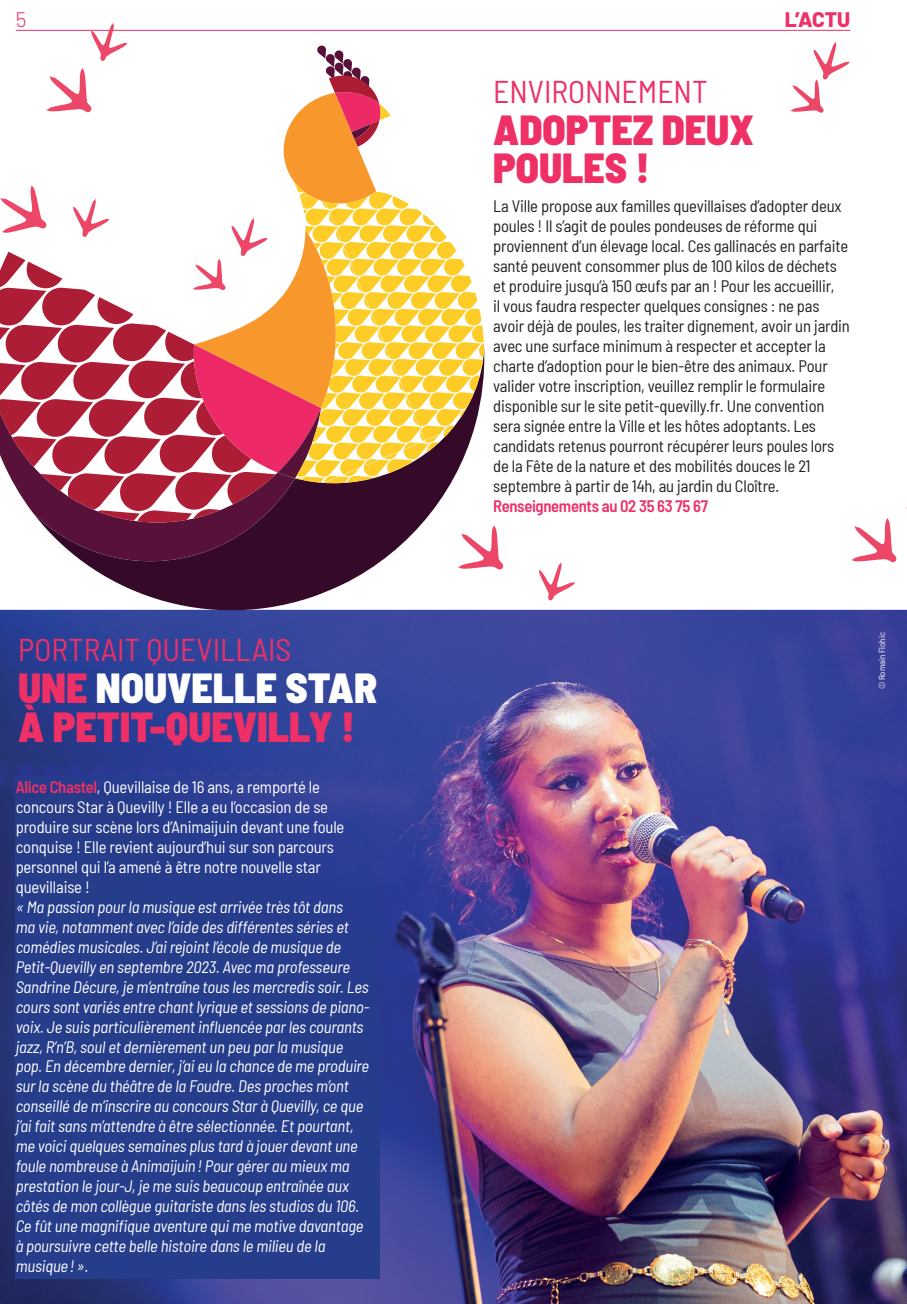
<style>
.page{position:relative;width:907px;height:1304px;background:#fff}
.page>*{position:absolute;margin:0;border:0;box-sizing:border-box;transform-origin:0 0}
.t1{font:900 semi-condensed 42px/38.5px "Barlow";color:#ee3067}
.t2{font:semi-condensed 31.5px "Barlow";color:#ee3067}
.t3{font:800 21px "Barlow";color:#ee3067}
.t4{font:300 21px "Barlow";color:#ee3067}
.t5{font:italic semi-condensed 16.62px/19.9px "Barlow";letter-spacing:-.01em;color:#fff}
.t6{font:semi-condensed 16.62px/19.9px "Barlow";letter-spacing:-.01em;color:#231f20}
.t7{font:semi-condensed 16.62px/19.9px "Barlow";letter-spacing:-.01em;color:#fff}
.t8{font:600 semi-condensed 16.62px "Barlow";letter-spacing:-.02em;color:#ee3067}
.t9{font:semi-condensed 8.75px "Barlow";color:#fff}
.s1{color:#fff}
.s2{font-weight:600;color:#ee3067}
.s3{font-style:normal}
</style>
<div class="page">
<hr style="left:16px;top:30px;width:834px;height:1px;background:#ee3067">
<img style="left:0;top:610px;width:907px;height:694px">
<div style="left:16px;top:776px;width:363px;height:502px;background:#263d8c"></div>
<svg style="left:34px;top:347px;width:451px;height:288px"></svg>
<svg style="left:34px;top:478px;width:261px;height:85px;background:#5b2847"></svg>
<svg style="left:0;top:252px;width:278px;height:278px;fill:#ad1d39"></svg>
<svg style="left:283px;top:45px;width:108px;height:135px"></svg>
<svg style="left:293px;top:180px;width:191px;height:305px;fill:#fecc29"></svg>
<svg style="left:0;top:186px;width:47px;height:47px"></svg>
<svg style="left:46px;top:68px;width:45px;height:45px"></svg>
<svg style="left:851px;top:518px;width:45px;height:45px"></svg>
<svg style="left:457px;top:525px;width:46px;height:45px"></svg>
<svg style="left:790px;top:42px;width:60px;height:71px"></svg>
<svg style="left:91px;top:23px;width:37px;height:38px"></svg>
<svg style="left:192px;top:218px;width:150px;height:260px"></svg>
<svg style="left:73px;top:199px;width:37px;height:38px"></svg>
<svg style="left:539px;top:562px;width:36px;height:39px"></svg>
<p class="t4" style="left:16px;top:4px;width:12px">5</p>
<p class="t3" style="left:785px;top:4px;width:67px">L’ACTU</p>
<h2 class="t2" style="left:493px;top:69px;width:216px">ENVIRONNEMENT</h2>
<h1 class="t1" style="left:493px;top:108px;width:262px">ADOPTEZ DEUX<br>POULES !</h1>
<p class="t6" style="left:493px;top:195px;width:358px">La Ville propose aux familles quevillaises d’adopter deux poules ! Il s’agit de poules pondeuses de réforme qui proviennent d’un élevage local. Ces gallinacés en parfaite santé peuvent consommer plus de 100 kilos de déchets et produire jusqu’à 150 œufs par an ! Pour les accueillir,<br>il vous faudra respecter quelques consignes : ne pas avoir déjà de poules, les traiter dignement, avoir un jardin avec une surface minimum à respecter et accepter la charte d’adoption pour le bien-être des animaux. Pour valider votre inscription, veuillez remplir le formulaire disponible sur le site petit-quevilly.fr. Une convention sera signée entre la Ville et les hôtes adoptants. Les candidats retenus pourront récupérer leurs poules lors de la Fête de la nature et des mobilités douces le 21 septembre à partir de 14h, au jardin du Cloître.</p>
<p class="t8" style="left:493px;top:493px;width:216px">Renseignements au 02 35 63 75 67</p>
<h2 class="t2" style="left:18px;top:627px;width:274px">PORTRAIT QUEVILLAIS</h2>
<h1 class="t1" style="left:18px;top:666px;width:360px">UNE <span class="s1">NOUVELLE STAR<br></span>À PETIT-QUEVILLY !</h1>
<p class="t7" style="left:16px;top:776px;width:330px"><span class="s2">Alice Chastel</span>, Quevillaise de 16 ans, a remporté le concours Star à Quevilly ! Elle a eu l’occasion de se produire sur scène lors d’Animaijuin devant une foule conquise ! Elle revient aujourd’hui sur son parcours personnel qui l’a amené à être notre nouvelle star quevillaise !</p>
<p class="t5" style="left:16px;top:895px;width:355px">« Ma passion pour la musique est arrivée très tôt dans<br>ma vie, notamment avec l’aide des différentes séries et comédies musicales. J’ai rejoint l’école de musique de Petit-Quevilly en septembre 2023. Avec ma professeure Sandrine Décure, je m’entraîne tous les mercredis soir. Les cours sont variés entre chant lyrique et sessions de piano&shy;voix. Je suis particulièrement influencée par les courants jazz, R’n’B, soul et dernièrement un peu par la musique pop. En décembre dernier, j’ai eu la chance de me produire sur la scène du théâtre de la Foudre. Des proches m’ont conseillé de m’inscrire au concours Star à Quevilly, ce que j’ai fait sans m’attendre à être sélectionnée. Et pourtant, me voici quelques semaines plus tard à jouer devant une foule nombreuse à Animaijuin ! Pour gérer au mieux ma prestation le jour-J, je me suis beaucoup entraînée aux côtés de mon collègue guitariste dans les studios du 106.<br>Ce fût une magnifique aventure qui me motive davantage à poursuivre cette belle histoire dans le milieu de la musique ! »<span class="s3">.</span></p>
<p class="t9" style="left:876px;top:689px;width:59px;rotate:-90deg">© Romain Flohic</p>
</div>
